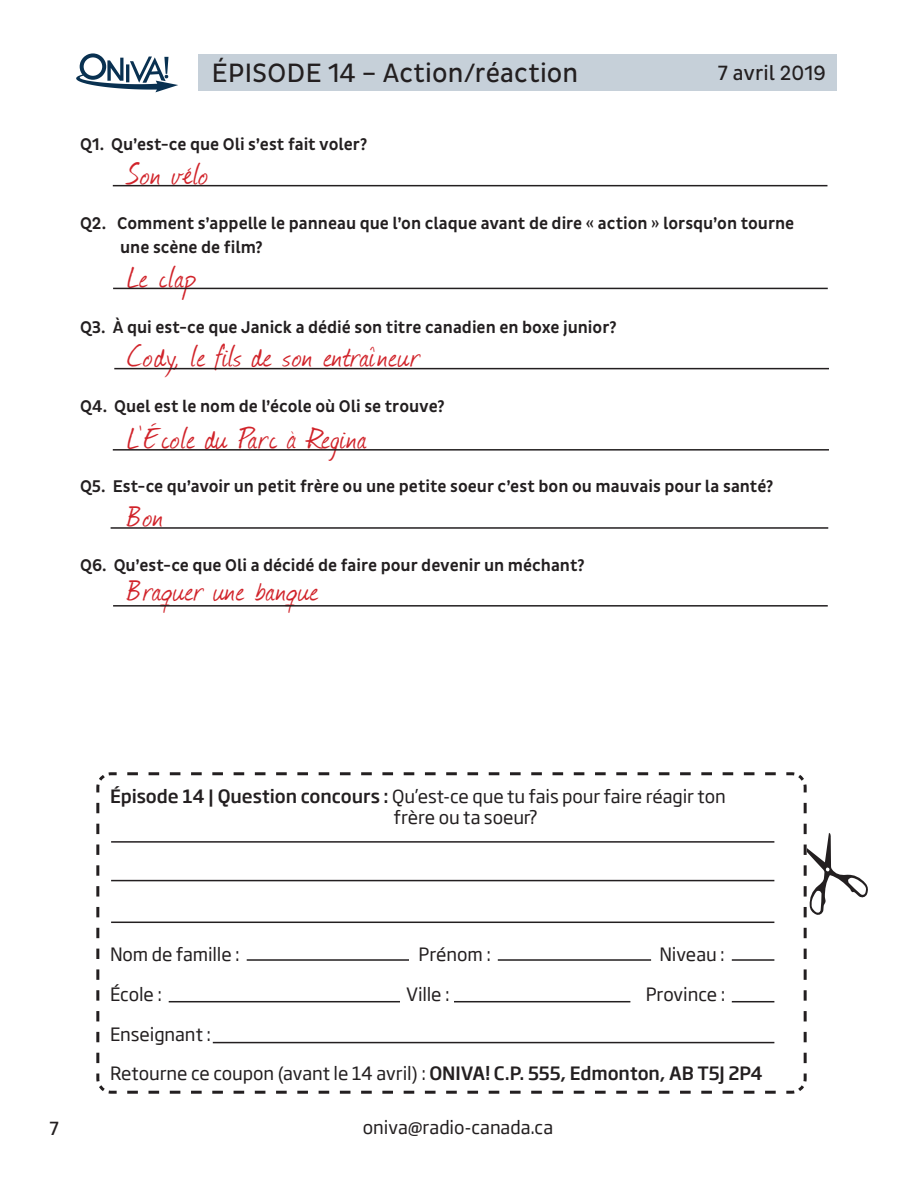
<style>
.page{position:relative;width:918px;height:1188px;background:#fff}
.page>*{position:absolute;margin:0;border:0;box-sizing:border-box;transform-origin:0 0}
.t1{font:36px "Journal";letter-spacing:.035em;color:#d1232a}
.t2{font:27px "Pluto Sans Cond";letter-spacing:.005em;color:#231f20}
.t3{font:21px "Pluto Sans Cond";letter-spacing:.005em;color:#231f20}
.t4{font:19.5px "Pluto Sans Cond";color:#231f20}
.t5{font:18px "Soho Gothic Pro";letter-spacing:-.005em;color:#231f20}
.t6{font:500 17.25px "Pluto Sans Cond";color:#231f20}
.s1{font-weight:500}
</style>
<div class="page">
<svg style="left:96px;top:772px;width:711px;height:322px"></svg>
<svg style="left:804px;top:803px;width:64px;height:265px"></svg>
<div style="left:198px;top:54px;width:638px;height:37px;background:#c6d0d9"></div>
<hr style="left:113px;top:288px;width:715px;height:1px;background:#231f20">
<hr style="left:113px;top:605px;width:715px;height:2px;background:#231f20">
<hr style="left:111px;top:527px;width:717px;height:2px;background:#231f20">
<hr style="left:113px;top:185px;width:714px;height:1px;background:#231f20">
<hr style="left:113px;top:449px;width:716px;height:2px;background:#231f20">
<hr style="left:114px;top:368px;width:715px;height:1px;background:#231f20">
<svg style="left:76px;top:53px;width:102px;height:39px"></svg>
<p class="t2" style="left:212px;top:58px;width:368px">ÉPISODE 14 – Action/réaction</p>
<p class="t3" style="left:718px;top:61px;width:109px">7 avril 2019</p>
<p class="t6" style="left:80px;top:134px;width:289px">Q1. Qu’est-ce que Oli s’est fait voler?</p>
<p class="t1" style="left:127px;top:150px;width:82px">Son vélo</p>
<p class="t6" style="left:80px;top:214px;width:716px">Q2. Comment s’appelle le panneau que l’on claque avant de dire « action » lorsqu’on tourne</p>
<p class="t6" style="left:120px;top:238px;width:144px">une scène de film?</p>
<p class="t1" style="left:127px;top:252px;width:70px">Le clap</p>
<p class="t6" style="left:80px;top:317px;width:538px">Q3. À qui est-ce que Janick a dédié son titre canadien en boxe junior?</p>
<p class="t1" style="left:127px;top:332px;width:294px">Cody, le fils de son entraîneur</p>
<p class="t6" style="left:80px;top:397px;width:366px">Q4. Quel est le nom de l’école où Oli se trouve?</p>
<p class="t1" style="left:127px;top:413px;width:241px">L’École du Parc à Regina</p>
<p class="t6" style="left:80px;top:476px;width:695px">Q5. Est-ce qu’avoir un petit frère ou une petite soeur c’est bon ou mauvais pour la santé?</p>
<p class="t1" style="left:127px;top:492px;width:37px">Bon</p>
<p class="t6" style="left:80px;top:556px;width:506px">Q6. Qu’est-ce que Oli a décidé de faire pour devenir un méchant?</p>
<p class="t1" style="left:127px;top:566px;width:193px">Braquer une banque</p>
<p class="t5" style="left:110px;top:783px;width:617px"><span class="s1">Épisode 14 | Question concours :</span> Qu’est-ce que tu fais pour faire réagir ton</p>
<p class="t5" style="left:394px;top:804px;width:146px">frère ou ta soeur?</p>
<p class="t5" style="left:110px;top:941px;width:131px">Nom de famille :</p>
<p class="t5" style="left:419px;top:941px;width:74px">Prénom :</p>
<p class="t5" style="left:659px;top:941px;width:67px">Niveau :</p>
<p class="t5" style="left:110px;top:980px;width:53px">École :</p>
<p class="t5" style="left:406px;top:980px;width:45px">Ville :</p>
<p class="t5" style="left:646px;top:980px;width:81px">Province :</p>
<p class="t5" style="left:110px;top:1020px;width:102px">Enseignant :</p>
<p class="t5" style="left:110px;top:1060px;width:654px">Retourne ce coupon (avant le 14 avril) : <span class="s1">ONIVA! C.P. 555, Edmonton, AB T5J 2P4</span></p>
<p class="t4" style="left:49px;top:1117px;width:11px">7</p>
<p class="t5" style="left:363px;top:1113px;width:192px">oniva@radio-canada.ca</p>
</div>
